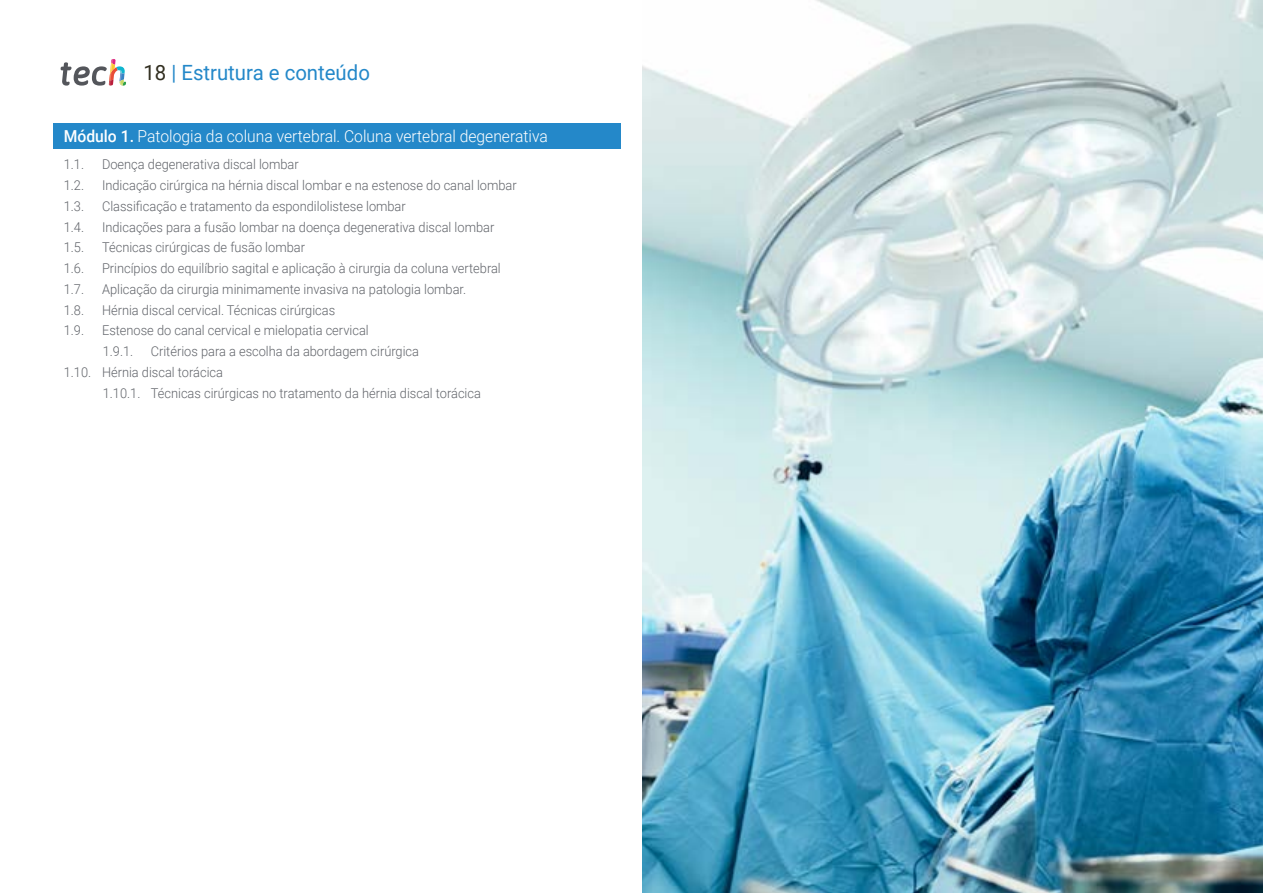
<style>
.page{position:relative;width:1263px;height:893px;background:#fff}
.page>*{position:absolute;margin:0;border:0;box-sizing:border-box;transform-origin:0 0}
.t1{font:21px "Roboto";color:#2488c9}
.t2{font:300 16.5px "Roboto";color:#fff;scale:.95 1}
.t3{font:300 13.5px/20.7px "Roboto";color:#61646a;scale:.95 1}
.s1{color:#312e20}
.s2{font-weight:500}
</style>
<div class="page">
<div style="left:53px;top:123px;width:568px;height:25px;background:#2488c9"></div>
<img style="left:642px;top:0;width:621px;height:893px">
<svg style="left:61px;top:59px;width:65px;height:27px"></svg>
<h1 class="t1" style="left:144px;top:57px;width:228px"><span class="s1">18</span> | Estrutura e conteúdo</h1>
<p class="t2" style="left:64px;top:125px;width:511px"><span class="s2">Módulo 1.</span> Patologia da coluna vertebral. Coluna vertebral degenerativa</p>
<p class="t3" style="left:64px;top:154px;width:23px">1.1.</p>
<p class="t3" style="left:102px;top:154px;width:209px">Doença degenerativa discal lombar</p>
<p class="t3" style="left:64px;top:174px;width:23px">1.2.</p>
<p class="t3" style="left:102px;top:174px;width:438px">Indicação cirúrgica na hérnia discal lombar e na estenose do canal lombar</p>
<p class="t3" style="left:64px;top:195px;width:23px">1.3.</p>
<p class="t3" style="left:102px;top:195px;width:321px">Classificação e tratamento da espondilolistese lombar</p>
<p class="t3" style="left:64px;top:216px;width:23px">1.4.</p>
<p class="t3" style="left:102px;top:216px;width:414px">Indicações para a fusão lombar na doença degenerativa discal lombar</p>
<p class="t3" style="left:64px;top:237px;width:23px">1.5.</p>
<p class="t3" style="left:102px;top:237px;width:215px">Técnicas cirúrgicas de fusão lombar</p>
<p class="t3" style="left:64px;top:257px;width:23px">1.6.</p>
<p class="t3" style="left:102px;top:257px;width:421px">Princípios do equilíbrio sagital e aplicação à cirurgia da coluna vertebral</p>
<p class="t3" style="left:64px;top:278px;width:23px">1.7.</p>
<p class="t3" style="left:102px;top:278px;width:385px">Aplicação da cirurgia minimamente invasiva na patologia lombar.</p>
<p class="t3" style="left:64px;top:299px;width:23px">1.8.</p>
<p class="t3" style="left:102px;top:299px;width:247px">Hérnia discal cervical. Técnicas cirúrgicas</p>
<p class="t3" style="left:64px;top:320px;width:23px">1.9.</p>
<p class="t3" style="left:102px;top:320px;width:282px">Estenose do canal cervical e mielopatia cervical<br>1.9.1.</p>
<p class="t3" style="left:64px;top:340px;width:375px;text-indent:87px">Critérios para a escolha da abordagem cirúrgica<br>1.10. Hérnia discal torácica</p>
<p class="t3" style="left:103px;top:382px;width:400px">1.10.1. Técnicas cirúrgicas no tratamento da hérnia discal torácica</p>
</div>
